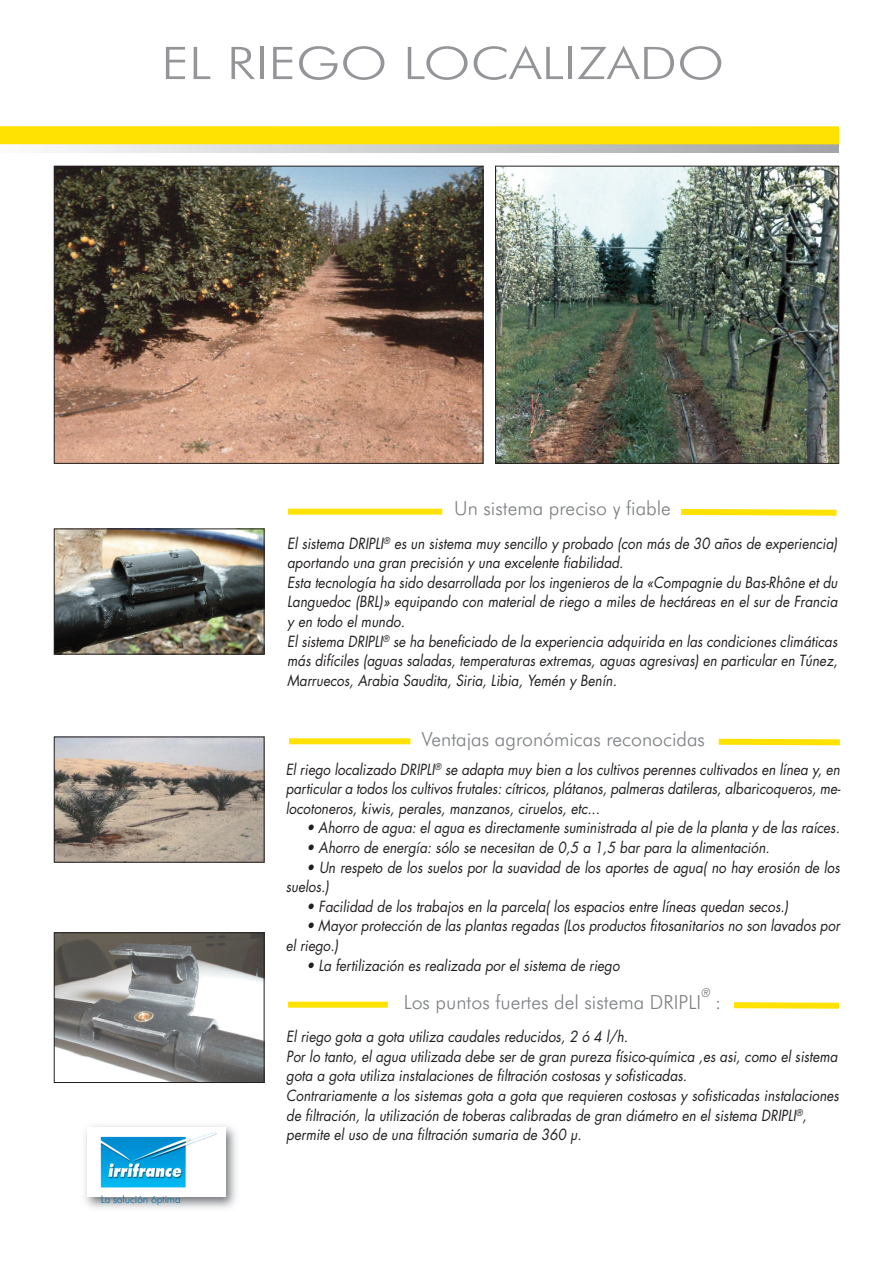
<style>
.page{position:relative;width:893px;height:1263px;background:#fff}
.page>*{position:absolute;margin:0;border:0;box-sizing:border-box;transform-origin:0 0}
.t1{font:300 45px "Futura BT";color:#939598;scale:1.2 1}
.t2{font:300 19.5px "Futura BT";color:#7e8083}
.t3{font:italic 15px/19.6px "Futura";color:#231f20;scale:.9 1}
.t4{font:italic 11.7px "Futura";color:#7e8083;scale:.9 1}
.t5{font:300 10.5px "Futura BT";letter-spacing:-.015em;color:#0070a9}
</style>
<div class="page">
<svg style="left:0;top:144px;width:839px;height:9px"></svg>
<div style="left:0;top:126px;width:839px;height:18px;background:#ffe201"></div>
<div style="left:288px;top:509px;width:154px;height:6px;background:#ffe201"></div>
<svg style="left:681px;top:508px;width:156px;height:8px"></svg>
<div style="left:289px;top:738px;width:121px;height:6px;background:#ffe201"></div>
<svg style="left:718px;top:738px;width:122px;height:8px"></svg>
<div style="left:288px;top:1002px;width:100px;height:6px;background:#ffe201"></div>
<svg style="left:733px;top:1002px;width:106px;height:7px"></svg>
<img style="left:56px;top:934px;width:206px;height:147px">
<div style="left:54px;top:932px;width:210px;height:151px;border:1px solid #231f20"></div>
<img style="left:56px;top:739px;width:206px;height:121px">
<img style="left:56px;top:531px;width:206px;height:121px">
<div style="left:54px;top:529px;width:210px;height:125px;border:1px solid #231f20"></div>
<img style="left:56px;top:168px;width:425px;height:294px">
<div style="left:54px;top:166px;width:429px;height:298px;border:1px solid #231f20"></div>
<img style="left:497px;top:168px;width:340px;height:294px">
<div style="left:495px;top:166px;width:344px;height:298px;border:1px solid #231f20"></div>
<img style="left:84px;top:1125px;width:152px;height:84px">
<img style="left:88px;top:1128px;width:137px;height:69px">
<h1 class="t1" style="left:161px;top:37px;width:471px">EL RIEGO LOCALIZADO</h1>
<h2 class="t2" style="left:454px;top:496px;width:218px">Un sistema preciso y fiable</h2>
<p class="t3" style="left:287px;top:533px;width:613px">El sistema DRIPLI<sup>®</sup> es un sistema muy sencillo y probado (con más de 30 años de experiencia) aportando una gran precisión y una excelente fiabilidad.<br>Esta tecnología ha sido desarrollada por los ingenieros de la «Compagnie du Bas-Rhône et du Languedoc (BRL)» equipando con material de riego a miles de hectáreas en el sur de Francia y en todo el mundo.<br>El sistema DRIPLI<sup>®</sup> se ha beneficiado de la experiencia adquirida en las condiciones climáticas más difíciles (aguas saladas, temperaturas extremas, aguas agresivas) en particular en Túnez, Marruecos, Arabia Saudita, Siria, Libia, Yemén y Benín.</p>
<h2 class="t2" style="left:422px;top:728px;width:285px">Ventajas agronómicas reconocidas</h2>
<p class="t3" style="left:286px;top:759px;width:618px;text-align:justify">El riego localizado DRIPLI<sup>®</sup> se adapta muy bien a los cultivos perennes cultivados en línea y, en particular a todos los cultivos frutales: cítricos, plátanos, palmeras datileras, albaricoqueros, me&shy;locotoneros, kiwis, perales, manzanos, ciruelos, etc...</p>
<p class="t3" style="left:306px;top:818px;width:594px">• Ahorro de agua: el agua es directamente suministrada al pie de la planta y de las raíces.</p>
<p class="t3" style="left:306px;top:838px;width:516px">• Ahorro de energía: sólo se necesitan de 0,5 a 1,5 bar para la alimentación.</p>
<p class="t3" style="left:286px;top:857px;width:617px;text-indent:21px">• Un respeto de los suelos por la suavidad de los aportes de agua( no hay erosión de los suelos.)</p>
<p class="t3" style="left:306px;top:896px;width:537px">• Facilidad de los trabajos en la parcela( los espacios entre líneas quedan secos.)</p>
<p class="t3" style="left:286px;top:916px;width:617px;text-indent:21px">• Mayor protección de las plantas regadas (Los productos fitosanitarios no son lavados por el riego.)</p>
<p class="t3" style="left:306px;top:955px;width:350px">• La fertilización es realizada por el sistema de riego</p>
<p class="t4" style="left:701px;top:985px;width:11px">®</p>
<h2 class="t2" style="left:404px;top:990px;width:299px">Los puntos fuertes del sistema DRIPLI</h2>
<h2 class="t2" style="left:715px;top:990px;width:8px">:</h2>
<p class="t5" style="left:101px;top:1193px;width:82px">La solución óptima</p>
<p class="t3" style="left:286px;top:1027px;width:616px">El riego gota a gota utiliza caudales reducidos, 2 ó 4 l/h.<br>Por lo tanto, el agua utilizada debe ser de gran pureza físico-química ,es asi, como el sistema gota a gota utiliza instalaciones de filtración costosas y sofisticadas.<br>Contrariamente a los sistemas gota a gota que requieren costosas y sofisticadas instalaciones de filtración, la utilización de toberas calibradas de gran diámetro en el sistema DRIPLI<sup>®</sup>, permite el uso de una filtración sumaria de 360 µ.</p>
</div>
